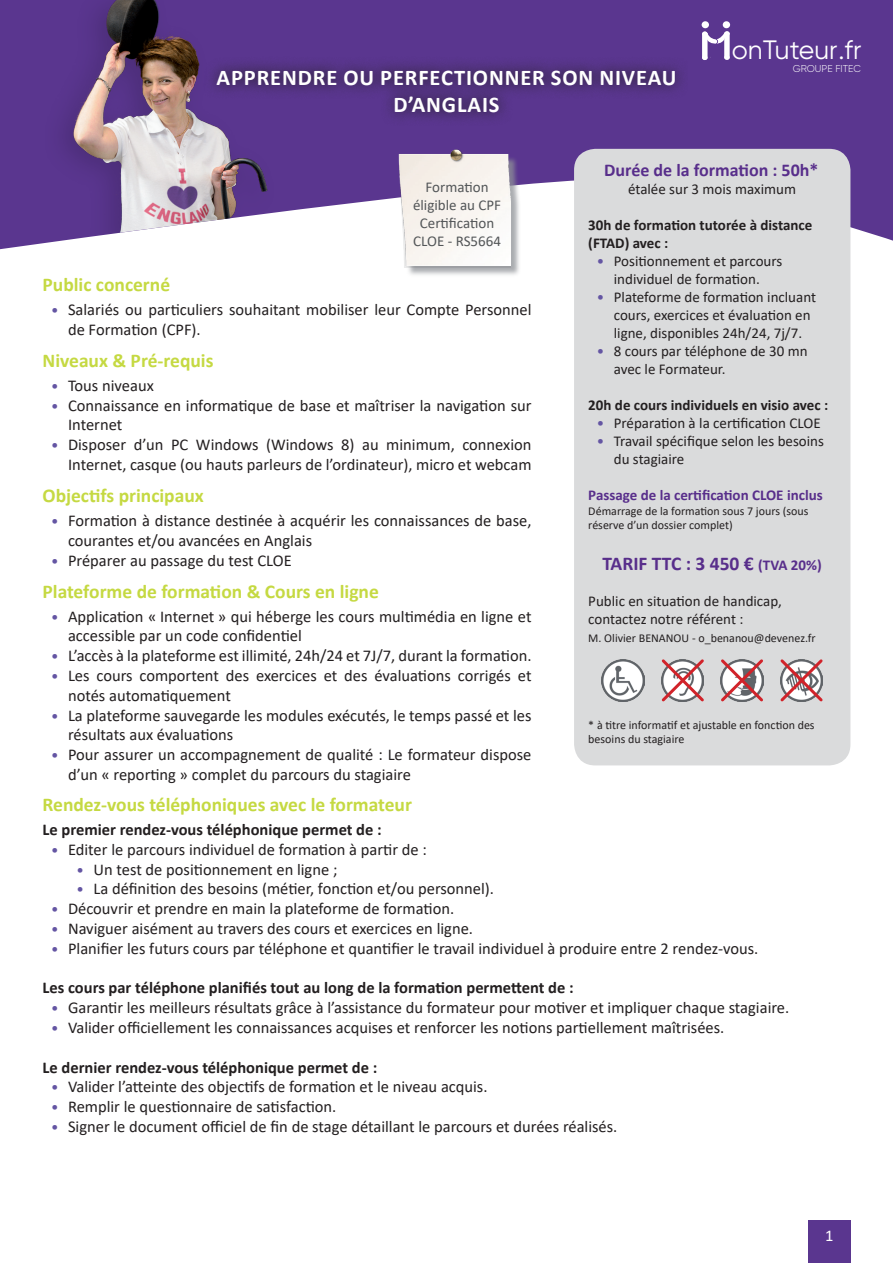
<style>
.page{position:relative;width:893px;height:1263px;background:#fff}
.page>*{position:absolute;margin:0;border:0;box-sizing:border-box;transform-origin:0 0}
.t1{font:26.55px "Gilroy";color:#fff}
.t2{font:700 22.5px "Calibri";letter-spacing:.04em;color:#fff}
.t3{font:700 19.5px "Calibri";color:#c5d942}
.t4{font:700 19.5px "Calibri";color:#582e8b}
.t5{font:700 18px "Calibri";color:#582e8b}
.t6{font:16.5px/19.8px "Calibri";color:#231f20}
.t7{font:700 16.5px "Calibri";color:#231f20}
.t8{font:16.5px "Calibri";color:#fff}
.t9{font:15px/18px "Calibri";color:#231f20}
.t10{font:700 15px/18px "Calibri";color:#231f20}
.t11{font:15px/18px "Calibri";color:#535658;text-align:center}
.t12{font:700 15px "Calibri";color:#582e8b}
.t13{font:12px/14.4px "Calibri";color:#231f20}
.t14{font:300 9.9px "Gilroy";color:#fff}
.s1{color:#6455a3}
.s2{font-size:15px}
.s3{font-size:15px;color:#6455a3}
</style>
<div class="page">
<svg style="left:0;top:0;width:893px;height:255px;background:#72549f"></svg>
<img style="left:0;top:0;width:383px;height:240px">
<div style="left:400px;top:151px;width:121px;height:126px;background:#8f9297;opacity:.75"></div>
<img style="left:383px;top:140px;width:127px;height:128px">
<div style="left:574px;top:149px;width:276px;height:616px;background:#dadbdc;border-radius:21px"></div>
<div style="left:201px;top:55px;width:487px;height:71px;background:#231f20;opacity:.75"></div>
<div style="left:723px;top:21px;width:7px;height:7px;background:#fff;border-radius:50%"></div>
<svg style="left:702px;top:31px;width:28px;height:29px"></svg>
<div style="left:702px;top:21px;width:7px;height:7px;background:#fff;border-radius:50%"></div>
<div style="left:808px;top:1220px;width:42px;height:43px;background:#5a368f"></div>
<img style="left:602px;top:659px;width:42px;height:43px">
<svg style="left:661px;top:659px;width:43px;height:43px"></svg>
<svg style="left:720px;top:659px;width:44px;height:43px"></svg>
<svg style="left:780px;top:659px;width:43px;height:43px"></svg>
<h2 class="t2" style="left:216px;top:62px;width:14px">appre</h2>
<h2 class="t2" style="left:282px;top:62px;width:30px">ndre</h2>
<h2 class="t2" style="left:343px;top:62px;width:50px">ou perfectio</h2>
<h2 class="t2" style="left:489px;top:62px;width:139px">nner son nivea</h2>
<h2 class="t2" style="left:662px;top:62px;width:16px">u</h2>
<h2 class="t2" style="left:393px;top:89px;width:108px">d’anglais</h2>
<h1 class="t1" style="left:732px;top:34px;width:131px">onTuteur.fr</h1>
<p class="t14" style="left:793px;top:63px;width:70px">GROUPE FITEC</p>
<p class="t5" style="left:604px;top:157px;width:216px">Durée de la formation : 50h*</p>
<p class="t9" style="left:628px;top:180px;width:169px">étalée sur 3 mois maximum</p>
<p class="t10" style="left:588px;top:216px;width:226px">30h de formation tutorée à distance (FTAD) avec :</p>
<p class="t9" style="left:597px;top:252px;width:187px;text-align:center"><span class="s1">•</span> Positionnement et parcours individuel de formation.</p>
<p class="t9" style="left:614px;top:288px;width:204px;text-indent:-17px"><span class="s1">•</span> Plateforme de formation incluant cours, exercices et évaluation en ligne, disponibles 24h/24, 7j/7.</p>
<p class="t9" style="left:614px;top:342px;width:195px;text-indent:-17px"><span class="s1">•</span> 8 cours par téléphone de 30 mn avec le Formateur.</p>
<p class="t10" style="left:588px;top:396px;width:241px">20h de cours individuels en visio avec :</p>
<p class="t9" style="left:597px;top:414px;width:225px"><span class="s1">•</span> Préparation à la certification CLOE</p>
<p class="t9" style="left:614px;top:432px;width:212px;text-indent:-17px"><span class="s1">•</span> Travail spécifique selon les besoins du stagiaire</p>
<p class="t12" style="left:588px;top:485px;width:236px">Passage de la certification CLOE inclus</p>
<p class="t13" style="left:588px;top:503px;width:222px">Démarrage de la formation sous 7 jours (sous réserve d’un dossier complet)</p>
<p class="t4" style="left:602px;top:550px;width:221px">TARIF TTC : 3 450 € <span class="s2">(TVA 20%)</span></p>
<p class="t9" style="left:588px;top:592px;width:195px">Public en situation de handicap, contactez notre référent :</p>
<p class="t13" style="left:588px;top:631px;width:229px">M. Olivier BENANOU - o_benanou@devenez.fr</p>
<p class="t11" style="left:413px;top:177px;width:90px">Formation éligible au CPF<br>Certification<br>CLOE - RS5664</p>
<p class="t3" style="left:43px;top:271px;width:129px">Public concerné</p>
<p class="t6" style="left:68px;top:299px;width:465px;text-indent:-17px"><span class="s3">•</span> Salariés ou particuliers souhaitant mobiliser leur Compte Personnel de Formation (CPF).</p>
<p class="t3" style="left:43px;top:346px;width:173px">Niveaux &amp; Pré-requis</p>
<p class="t6" style="left:51px;top:375px;width:104px"><span class="s3">•</span> Tous niveaux</p>
<p class="t6" style="left:68px;top:395px;width:465px;text-indent:-17px"><span class="s3">•</span> Connaissance en informatique de base et maîtriser la navigation sur<br>Internet</p>
<p class="t6" style="left:51px;top:434px;width:482px;text-align:right"><span class="s3">•</span> Disposer d’un PC Windows (Windows 8) au minimum, connexion<br>Internet, casque (ou hauts parleurs de l’ordinateur), micro et webcam</p>
<p class="t3" style="left:43px;top:482px;width:163px">Objectifs principaux</p>
<p class="t6" style="left:68px;top:510px;width:465px;text-indent:-17px"><span class="s3">•</span> Formation à distance destinée à acquérir les connaissances de base, courantes et/ou avancées en Anglais</p>
<p class="t6" style="left:51px;top:550px;width:242px"><span class="s3">•</span> Préparer au passage du test CLOE</p>
<p class="t3" style="left:43px;top:577px;width:338px">Plateforme de formation &amp; Cours en ligne</p>
<p class="t6" style="left:68px;top:606px;width:465px;text-indent:-17px"><span class="s3">•</span> Application « Internet » qui héberge les cours multimédia en ligne et accessible par un code confidentiel</p>
<p class="t6" style="left:51px;top:645px;width:482px"><span class="s3">•</span> L’accès à la plateforme est illimité, 24h/24 et 7J/7, durant la formation.</p>
<p class="t6" style="left:68px;top:665px;width:465px;text-indent:-17px"><span class="s3">•</span> Les cours comportent des exercices et des évaluations corrigés et notés automatiquement</p>
<p class="t6" style="left:68px;top:705px;width:465px;text-indent:-17px"><span class="s3">•</span> La plateforme sauvegarde les modules exécutés, le temps passé et les résultats aux évaluations</p>
<p class="t6" style="left:68px;top:744px;width:465px;text-indent:-17px"><span class="s3">•</span> Pour assurer un accompagnement de qualité : Le formateur dispose d’un « reporting » complet du parcours du stagiaire</p>
<p class="t3" style="left:43px;top:791px;width:371px">Rendez-vous téléphoniques avec le formateur</p>
<p class="t7" style="left:43px;top:818px;width:341px">Le premier rendez-vous téléphonique permet de :</p>
<p class="t6" style="left:51px;top:839px;width:377px"><span class="s3">•</span> Editer le parcours individuel de formation à partir de :</p>
<p class="t6" style="left:77px;top:859px;width:262px"><span class="s3">•</span> Un test de positionnement en ligne ;</p>
<p class="t6" style="left:77px;top:878px;width:419px"><span class="s3">•</span> La définition des besoins (métier, fonction et/ou personnel).</p>
<p class="t6" style="left:51px;top:898px;width:405px"><span class="s3">•</span> Découvrir et prendre en main la plateforme de formation.</p>
<p class="t6" style="left:51px;top:918px;width:423px"><span class="s3">•</span> Naviguer aisément au travers des cours et exercices en ligne.</p>
<p class="t6" style="left:51px;top:938px;width:709px"><span class="s3">•</span> Planifier les futurs cours par téléphone et quantifier le travail individuel à produire entre 2 rendez-vous.</p>
<p class="t7" style="left:43px;top:976px;width:533px">Les cours par téléphone planifiés tout au long de la formation permettent de :</p>
<p class="t6" style="left:51px;top:997px;width:740px"><span class="s3">•</span> Garantir les meilleurs résultats grâce à l’assistance du formateur pour motiver et impliquer chaque stagiaire.</p>
<p class="t6" style="left:51px;top:1017px;width:675px"><span class="s3">•</span> Valider officiellement les connaissances acquises et renforcer les notions partiellement maîtrisées.</p>
<p class="t7" style="left:43px;top:1055px;width:336px">Le dernier rendez-vous téléphonique permet de :</p>
<p class="t6" style="left:51px;top:1076px;width:438px"><span class="s3">•</span> Valider l’atteinte des objectifs de formation et le niveau acquis.</p>
<p class="t6" style="left:51px;top:1096px;width:287px"><span class="s3">•</span> Remplir le questionnaire de satisfaction.</p>
<p class="t6" style="left:51px;top:1116px;width:568px"><span class="s3">•</span> Signer le document officiel de fin de stage détaillant le parcours et durées réalisés.</p>
<p class="t13" style="left:588px;top:717px;width:228px">* à titre informatif et ajustable en fonction des besoins du stagiaire</p>
<p class="t8" style="left:825px;top:1224px;width:10px">1</p>
</div>
